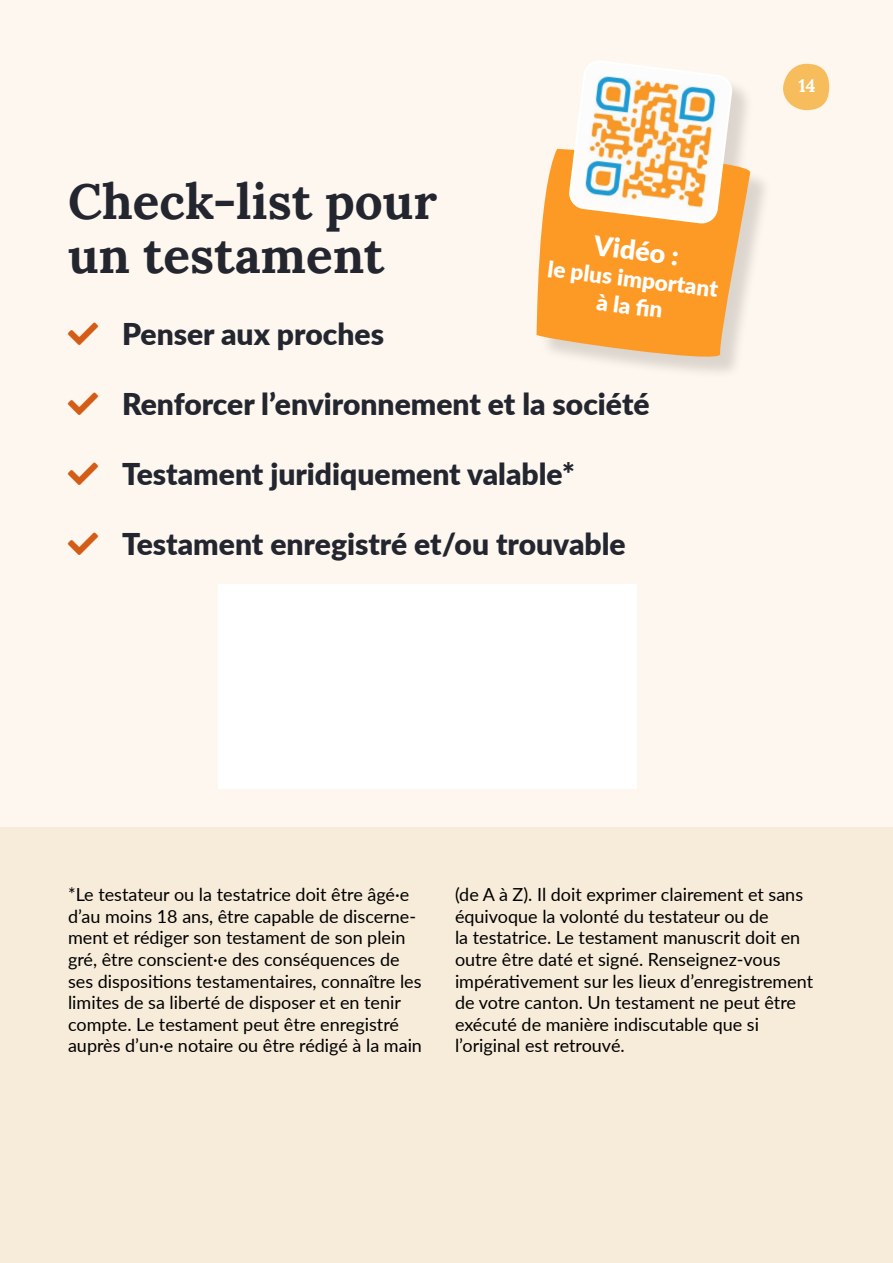
<style>
.page{position:relative;width:893px;height:1263px;background:#fef7ef}
.page>*{position:absolute;margin:0;border:0;box-sizing:border-box;transform-origin:0 0}
.t1{font:49.5px/54px "Lora";color:#23262f}
.t2{font:900 30px "Lato";color:#23262f}
.t3{font:900 27px "Lato";color:#fff}
.t4{font:900 22.5px/27px "Lato";color:#fff;text-align:center}
.t5{font:18px/21.6px "Lato";color:#000}
.t6{font:18px "Lora";color:#fff}
</style>
<div class="page">
<div style="left:0;top:827px;width:893px;height:436px;background:#f7ebd9"></div>
<svg style="left:783px;top:64px;width:46px;height:46px"></svg>
<div style="left:218px;top:585px;width:419px;height:204px;background:#fff"></div>
<div style="left:539px;top:63px;width:234px;height:316px;background:#000;opacity:.14"></div>
<svg style="left:536px;top:149px;width:216px;height:216px;background:#f8ac51"></svg>
<svg style="left:567px;top:61px;width:167px;height:165px"></svg>
<h1 class="t1" style="left:68px;top:171px;width:371px">Check-list pour un testament</h1>
<h2 class="t2" style="left:122px;top:312px;width:263px">Penser aux proches</h2>
<h3 class="t3" style="left:596px;top:225px;width:87px;rotate:7deg">Vidéo :</h3>
<p class="t4" style="left:550px;top:254px;width:173px;rotate:7deg">le plus important à la fi n</p>
<h2 class="t2" style="left:122px;top:382px;width:529px">Renforcer l’environnement et la société</h2>
<h2 class="t2" style="left:122px;top:452px;width:454px">Testament juridiquement valable*</h2>
<h2 class="t2" style="left:122px;top:522px;width:505px">Testament enregistré et/ou trouvable</h2>
<p class="t6" style="left:798px;top:72px;width:19px">14</p>
<p class="t5" style="left:68px;top:883px;width:355px">*Le testateur ou la testatrice doit être âgé·e d’au moins 18 ans, être capable de discerne&shy;ment et rédiger son testament de son plein gré, être conscient·e des conséquences de ses dispositions testamentaires, connaître les limites de sa liberté de disposer et en tenir compte. Le testament peut être enregistré auprès d’un·e notaire ou être rédigé à la main</p>
<p class="t5" style="left:455px;top:883px;width:360px">(de A à Z). Il doit exprimer clairement et sans équivoque la volonté du testateur ou de<br>la testatrice. Le testament manuscrit doit en outre être daté et signé. Renseignez-vous impérativement sur les lieux d’enregistrement de votre canton. Un testament ne peut être exécuté de manière indiscutable que si l’original est retrouvé.</p>
</div>
